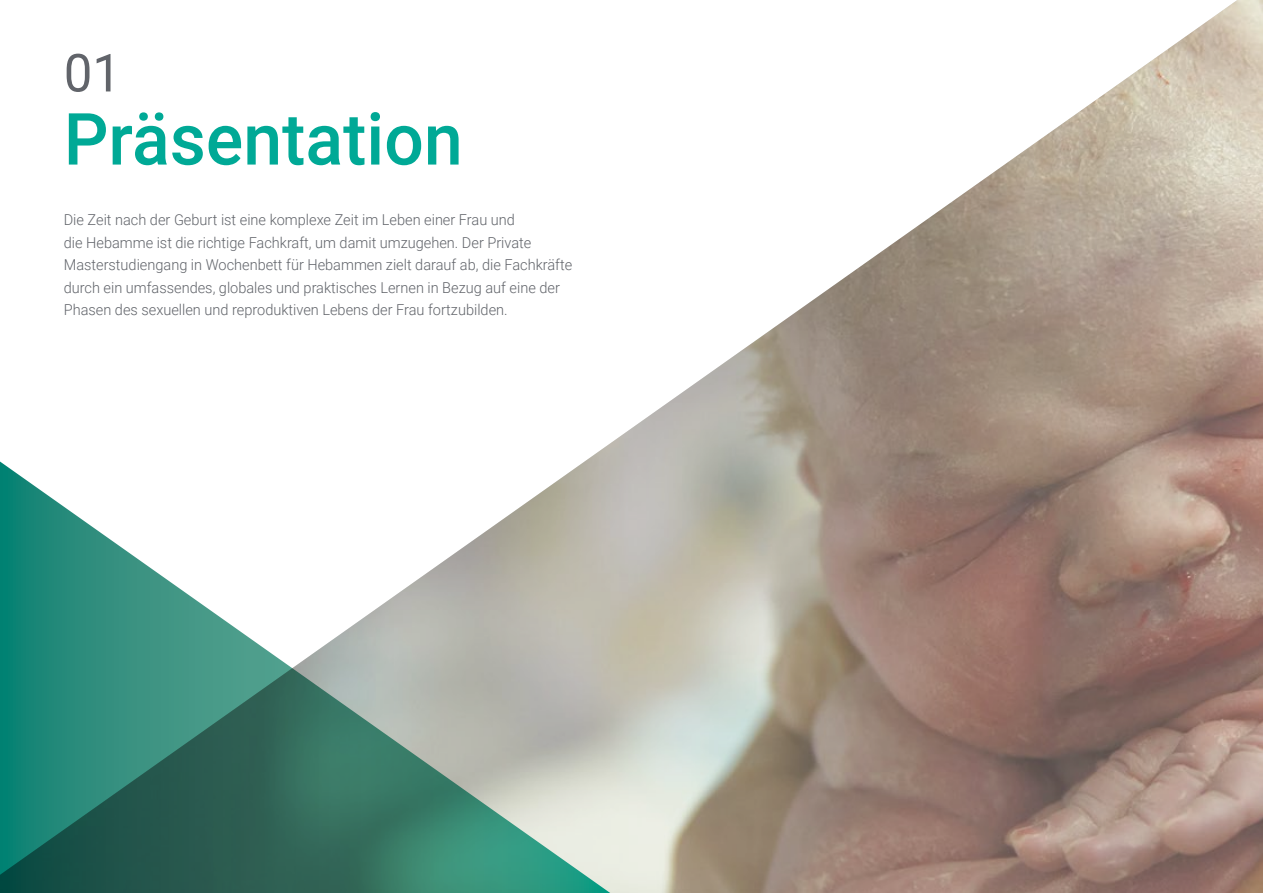
<style>
.page{position:relative;width:1263px;height:893px;background:#fff}
.page>*{position:absolute;margin:0;border:0;box-sizing:border-box;transform-origin:0 0}
.t1{font:500 72px "Roboto";color:#00a996}
.t2{font:52.5px "Roboto";color:#61646a}
.t3{font:300 15px/22.5px "Roboto";color:#61646a}
</style>
<div class="page">
<img style="left:607px;top:0;width:656px;height:893px">
<svg style="left:0;top:446px;width:640px;height:447px"></svg>
<h2 class="t2" style="left:64px;top:36px;width:59px">01</h2>
<h1 class="t1" style="left:64px;top:89px;width:400px">Präsentation</h1>
<p class="t3" style="left:64px;top:208px;width:510px">Die Zeit nach der Geburt ist eine komplexe Zeit im Leben einer Frau und<br>die Hebamme ist die richtige Fachkraft, um damit umzugehen. Der Private Masterstudiengang in Wochenbett für Hebammen zielt darauf ab, die Fachkräfte durch ein umfassendes, globales und praktisches Lernen in Bezug auf eine der Phasen des sexuellen und reproduktiven Lebens der Frau fortzubilden.</p>
</div>
